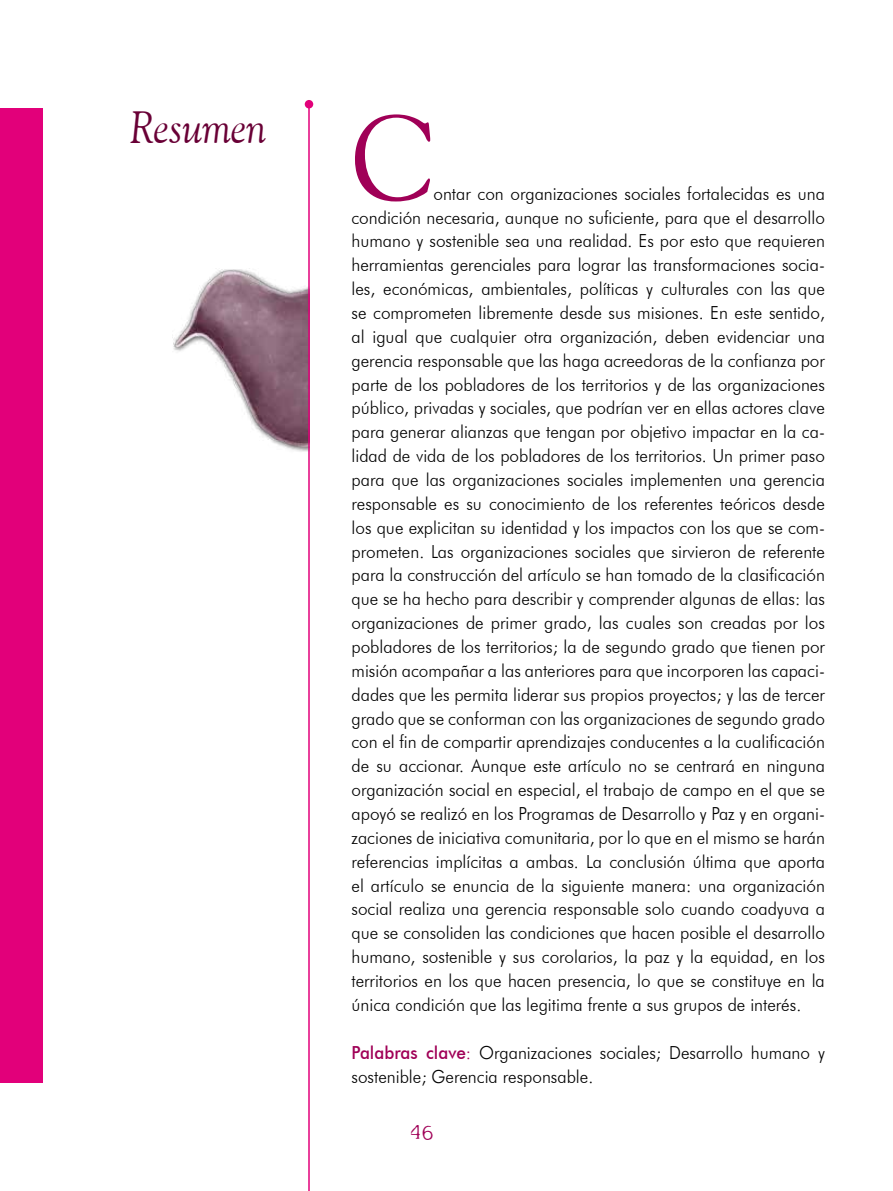
<style>
.page{position:relative;width:893px;height:1191px;background:#fff}
.page>*{position:absolute;margin:0;border:0;box-sizing:border-box;transform-origin:0 0}
.t1{font:120px "Goudy Old Style BT";color:#a00057}
.t2{font:italic 45px "Goudy Old Style BT";color:#690036;scale:.9 1}
.t3{font:21px "My type of font";color:#a00057}
.t4{font:300 18px/23.9px "Futura BT";color:#000;text-align:justify;scale:.95 1}
.s1{font-weight:500;color:#a00057}
.s2{color:#a00057}
</style>
<div class="page">
<img style="left:173px;top:268px;width:135px;height:184px">
<hr style="left:308px;top:104px;width:2px;height:1087px;background:#e2007a">
<div style="left:305px;top:100px;width:8px;height:8px;background:#e2007a;border-radius:50%"></div>
<div style="left:0;top:108px;width:43px;height:974px;background:#e2007a"></div>
<h2 class="t2" style="left:130px;top:99px;width:153px">Resumen</h2>
<h1 class="t1" style="left:351px;top:84px;width:83px">C</h1>
<p class="t4" style="left:351px;top:181px;width:500px;text-indent:82px">ontar con organizaciones sociales fortalecidas es una condición necesaria, aunque no suficiente, para que el desarrollo humano y sostenible sea una realidad. Es por esto que requieren herramientas gerenciales para lograr las transformaciones socia&shy;les, económicas, ambientales, políticas y culturales con las que se comprometen libremente desde sus misiones. En este sentido, al igual que cualquier otra organización, deben evidenciar una gerencia responsable que las haga acreedoras de la confianza por parte de los pobladores de los territorios y de las organizaciones público, privadas y sociales, que podrían ver en ellas actores clave para generar alianzas que tengan por objetivo impactar en la ca&shy;lidad de vida de los pobladores de los territorios. Un primer paso para que las organizaciones sociales implementen una gerencia responsable es su conocimiento de los referentes teóricos desde los que explicitan su identidad y los impactos con los que se com&shy;prometen. Las organizaciones sociales que sirvieron de referente para la construcción del artículo se han tomado de la clasificación que se ha hecho para describir y comprender algunas de ellas: las organizaciones de primer grado, las cuales son creadas por los pobladores de los territorios; la de segundo grado que tienen por misión acompañar a las anteriores para que incorporen las capaci&shy;dades que les permita liderar sus propios proyectos; y las de tercer grado que se conforman con las organizaciones de segundo grado con el fin de compartir aprendizajes conducentes a la cualificación de su accionar. Aunque este artículo no se centrará en ninguna organización social en especial, el trabajo de campo en el que se apoyó se realizó en los Programas de Desarrollo y Paz y en organi&shy;zaciones de iniciativa comunitaria, por lo que en el mismo se harán referencias implícitas a ambas. La conclusión última que aporta el artículo se enuncia de la siguiente manera: una organización social realiza una gerencia responsable solo cuando coadyuva a que se consoliden las condiciones que hacen posible el desarrollo humano, sostenible y sus corolarios, la paz y la equidad, en los territorios en los que hacen presencia, lo que se constituye en la única condición que las legitima frente a sus grupos de interés.</p>
<p class="t4" style="left:351px;top:1040px;width:500px"><span class="s1">Palabras clave</span><span class="s2">:</span> Organizaciones sociales; Desarrollo humano y sostenible; Gerencia responsable.</p>
<p class="t3" style="left:409px;top:1119px;width:26px">46</p>
</div>
